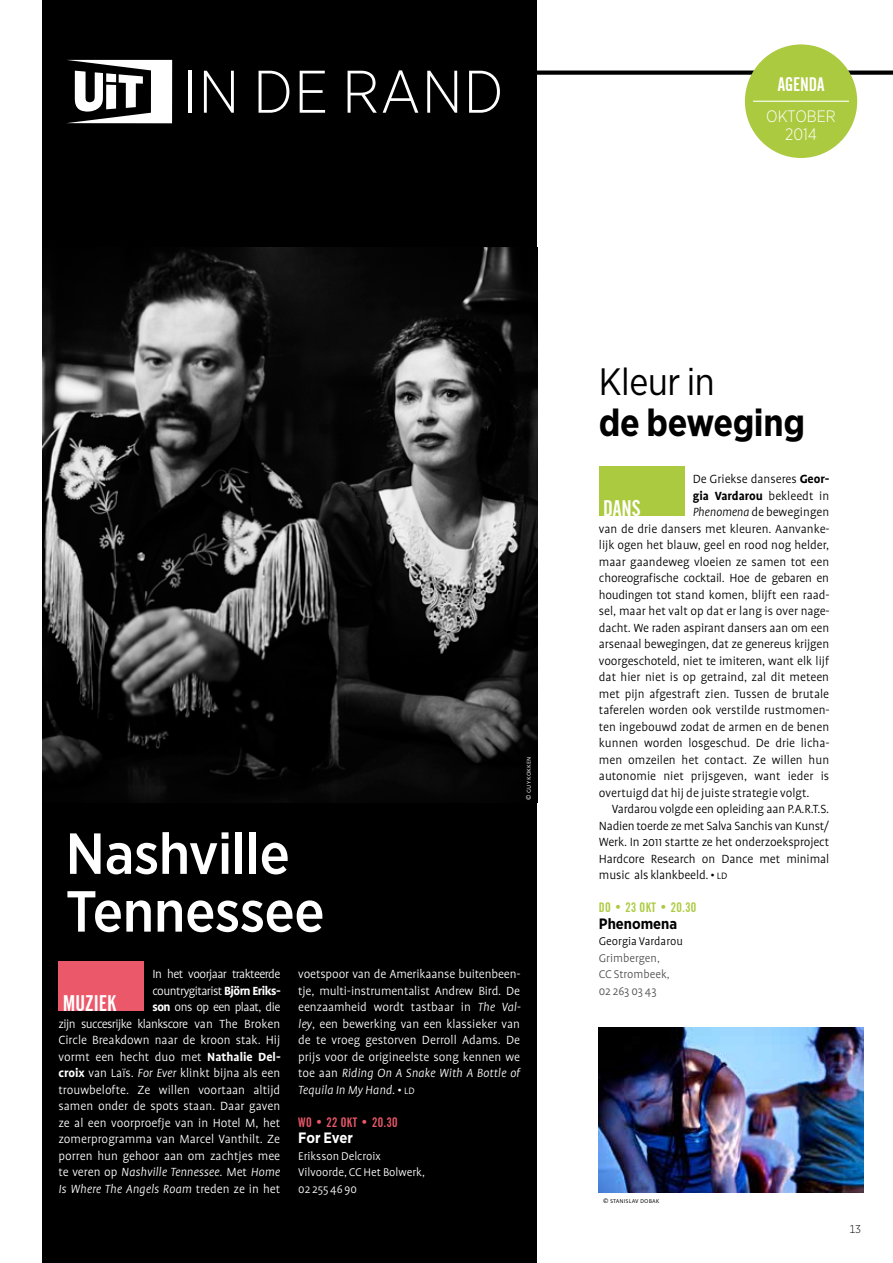
<style>
.page{position:relative;width:893px;height:1263px;background:#fff}
.page>*{position:absolute;margin:0;border:0;box-sizing:border-box;transform-origin:0 0}
.t1{font:300 60px "Gotham Narrow";letter-spacing:.02em;color:#fff}
.t2{font:500 57.75px/57.8px "Gotham Narrow";letter-spacing:-.005em;color:#fff}
.t3{font:700 38.1px "Gotham Narrow";letter-spacing:-.01em;color:#000}
.t4{font:38.1px "Gotham Narrow";letter-spacing:-.01em;color:#000}
.t5{font:22.5px "Alternate Gothic No 2 BT";color:#fff}
.t6{font:19.5px "Alternate Gothic No 2 BT";color:#fff}
.t7{font:300 16.5px/18px "Gotham Narrow";color:#fff;text-align:center}
.t8{font:700 15px "Gotham Narrow";color:#000}
.t9{font:700 15px "Gotham Narrow";letter-spacing:-.01em;color:#fff}
.t10{font:300 13.5px "Profile";color:#000}
.t11{font:300 13.5px/16.5px "Profile";color:#fff;text-align:right}
.t12{font:300 13.5px "Profile";letter-spacing:-.02em;color:#000}
.t13{font:700 13.5px "Profile";color:#000}
.t14{font:13.5px "Alternate Gothic No 2 BT";letter-spacing:.025em;color:#eb586a}
.t15{font:13.5px "Alternate Gothic No 2 BT";letter-spacing:.025em;color:#acca3f}
.t16{font:300 12.75px/16.5px "Profile";color:#fff}
.t17{font:300 12.75px/16.5px "Profile";color:#4f504e}
.t18{font:300 12.75px "Profile";color:#000}
.t19{font:300 11.25px "Gotham Narrow";color:#000}
.t20{font:300 7.5px "Profile SC";color:#000}
.t21{font:300 7.5px "Profile SC";color:#fff}
.s1{font-weight:700}
.s2{font-style:italic}
.s3{font-size:10.5px}
.s4{font-weight:300}
</style>
<div class="page">
<div style="left:43px;top:0;width:494px;height:1263px;background:#000"></div>
<svg style="left:68px;top:60px;width:104px;height:63px"></svg>
<svg style="left:537px;top:71px;width:356px;height:4px"></svg>
<div style="left:745px;top:44px;width:112px;height:114px;background:#acca3f;border-radius:50%"></div>
<hr style="left:753px;top:101px;width:96px;height:1px;background:#fff">
<div style="left:59px;top:962px;width:85px;height:49px;background:#eb586a"></div>
<img style="left:43px;top:248px;width:494px;height:554px">
<div style="left:599px;top:466px;width:85px;height:50px;background:#acca3f"></div>
<img style="left:599px;top:1028px;width:264px;height:165px">
<h1 class="t1" style="left:183px;top:55px;width:322px">IN DE RAND</h1>
<h3 class="t6" style="left:778px;top:74px;width:48px">AGENDA</h3>
<p class="t7" style="left:766px;top:106px;width:71px">OKTOBER<br>2014</p>
<h2 class="t2" style="left:66px;top:824px;width:260px">Nashville<br>Tennessee</h2>
<p class="t21" style="left:525px;top:799px;width:44px;rotate:-90deg">© guy kokken</p>
<p class="t11" style="left:58px;top:966px;width:224px">In het voorjaar trakteerde<br>countrygitarist <span class="s1">Björn Eriks-<br>son</span> ons op een plaat, die<br>zijn succesrijke klankscore van The Broken Circle Breakdown naar de kroon stak. Hij vormt een hecht duo met <span class="s1">Nathalie Del&shy;croix</span> van Laïs. <span class="s2">For Ever</span> klinkt bijna als een trouwbelofte. Ze willen voortaan altijd samen onder de spots staan. Daar gaven ze al een voorproefje van in Hotel M, het zomerprogramma van Marcel Vanthilt. Ze porren hun gehoor aan om zachtjes mee te veren op <span class="s2">Nashville Tennessee</span>. Met <span class="s2">Home Is Where The Angels Roam</span> treden ze in het</p>
<p class="t11" style="left:298px;top:966px;width:224px;text-align:justify">voetspoor van de Amerikaanse buitenbeen&shy;tje, multi-instrumentalist Andrew Bird. De eenzaamheid wordt tastbaar in <span class="s2">The Val&shy;ley</span>, een bewerking van een klassieker van de te vroeg gestorven Derroll Adams. De prijs voor de origineelste song kennen we toe aan <span class="s2">Riding On A Snake With A Bottle of Tequila In My Hand</span>. • <span class="s3">LD</span></p>
<h3 class="t5" style="left:63px;top:991px;width:55px">MUZIEK</h3>
<p class="t14" style="left:298px;top:1114px;width:101px">WO • 22 OKT • 20.30</p>
<p class="t9" style="left:298px;top:1128px;width:56px">For Ever</p>
<p class="t16" style="left:298px;top:1147px;width:128px">Eriksson Delcroix<br>Vilvoorde, CC Het Bolwerk,<br>02 255 46 90</p>
<h3 class="t4" style="left:599px;top:358px;width:117px">Kleur in</h3>
<h3 class="t3" style="left:599px;top:399px;width:208px">de beweging</h3>
<p class="t10" style="left:693px;top:472px;width:138px">De Griekse danseres <span class="s1">Geor-</span></p>
<p class="t13" style="left:693px;top:488px;width:138px">gia Vardarou <span class="s4">bekleedt in</span></p>
<p class="t10" style="left:693px;top:505px;width:138px"><span class="s2">Phenomena</span> de bewegingen</p>
<p class="t10" style="left:599px;top:521px;width:232px">van de drie dansers met kleuren. Aanvanke-</p>
<p class="t10" style="left:599px;top:538px;width:232px">lijk ogen het blauw, geel en rood nog helder,</p>
<p class="t10" style="left:599px;top:554px;width:232px">maar gaandeweg vloeien ze samen tot een</p>
<p class="t12" style="left:599px;top:571px;width:232px">choreografische cocktail. Hoe de gebaren en</p>
<p class="t10" style="left:599px;top:587px;width:232px">houdingen tot stand komen, blijft een raad-</p>
<p class="t10" style="left:599px;top:604px;width:232px">sel, maar het valt op dat er lang is over nage-</p>
<p class="t10" style="left:599px;top:620px;width:232px">dacht. We raden aspirant dansers aan om een</p>
<p class="t10" style="left:599px;top:637px;width:232px">arsenaal bewegingen, dat ze genereus krijgen</p>
<p class="t10" style="left:599px;top:653px;width:232px">voorgeschoteld, niet te imiteren, want elk lijf</p>
<p class="t10" style="left:599px;top:670px;width:232px">dat hier niet is op getraind, zal dit meteen</p>
<p class="t10" style="left:599px;top:686px;width:232px">met pijn afgestraft zien. Tussen de brutale</p>
<p class="t10" style="left:599px;top:703px;width:232px">taferelen worden ook verstilde rustmomen-</p>
<p class="t10" style="left:599px;top:719px;width:232px">ten ingebouwd zodat de armen en de benen</p>
<p class="t10" style="left:599px;top:736px;width:232px">kunnen worden losgeschud. De drie licha-</p>
<p class="t10" style="left:599px;top:752px;width:232px">men omzeilen het contact. Ze willen hun</p>
<p class="t10" style="left:599px;top:769px;width:232px">autonomie niet prijsgeven, want ieder is</p>
<p class="t10" style="left:599px;top:785px;width:212px">overtuigd dat hij de juiste strategie volgt.</p>
<p class="t10" style="left:612px;top:802px;width:219px">Vardarou volgde een opleiding aan P.A.R.T.S.</p>
<p class="t12" style="left:599px;top:818px;width:232px">Nadien toerde ze met Salva Sanchis van Kunst/</p>
<p class="t10" style="left:599px;top:835px;width:232px">Werk. In 2011 startte ze het onderzoeksproject</p>
<p class="t10" style="left:599px;top:851px;width:232px">Hardcore Research on Dance met minimal</p>
<p class="t10" style="left:599px;top:868px;width:130px">music als klankbeeld. • <span class="s3">LD</span></p>
<p class="t15" style="left:599px;top:900px;width:99px">DO • 23 OKT • 20.30</p>
<p class="t8" style="left:599px;top:914px;width:80px">Phenomena</p>
<p class="t18" style="left:599px;top:935px;width:85px">Georgia Vardarou</p>
<p class="t17" style="left:599px;top:949px;width:72px">Grimbergen,<br>CC Strombeek,<br>02 263 03 43</p>
<h3 class="t5" style="left:603px;top:496px;width:39px">DANS</h3>
<p class="t20" style="left:603px;top:1197px;width:58px">© stanislav dobak</p>
<p class="t19" style="left:849px;top:1222px;width:13px">13</p>
</div>
